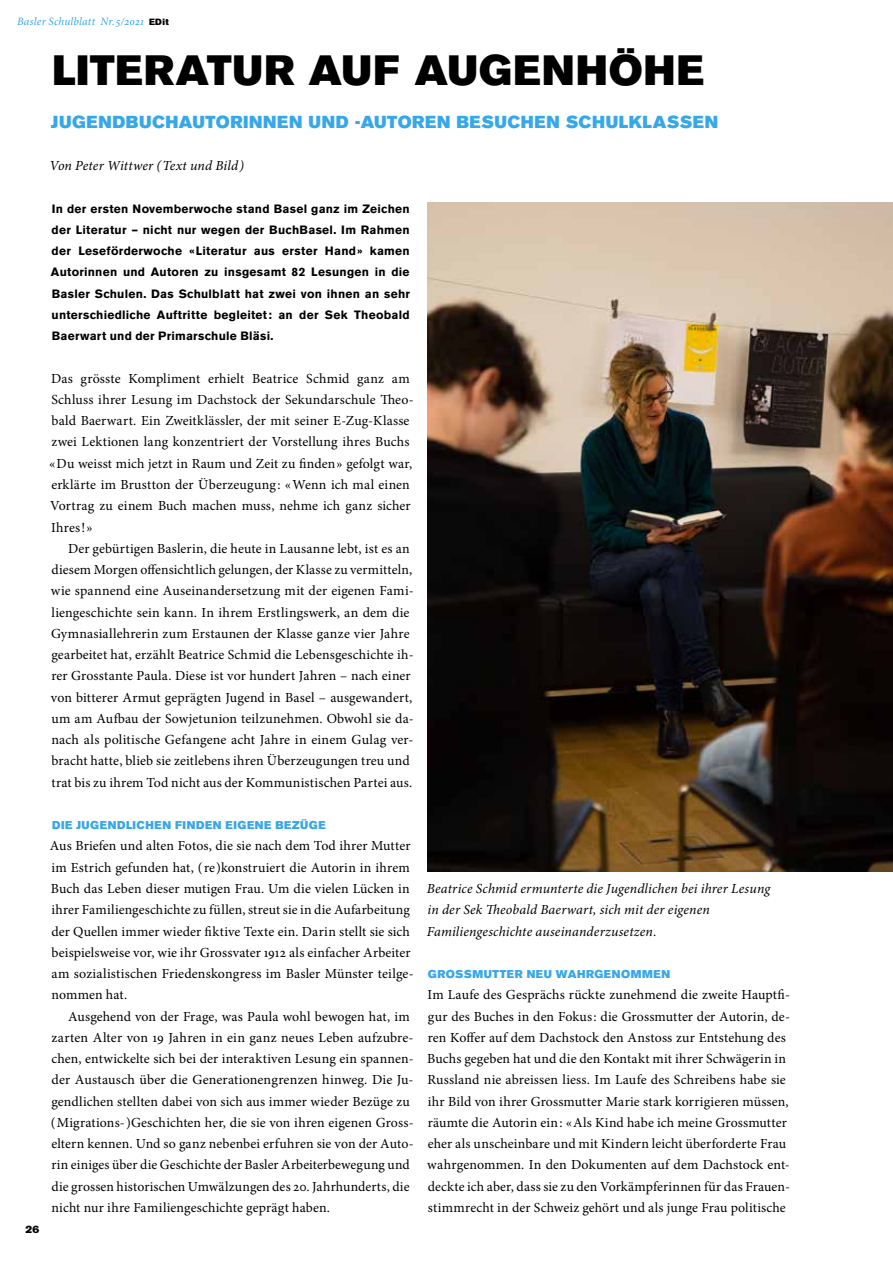
<style>
.page{position:relative;width:893px;height:1263px;background:#fff}
.page>*{position:absolute;margin:0;border:0;box-sizing:border-box;transform-origin:0 0}
.t1{font:42px "Akzidenz Grotesk BE Super";letter-spacing:.025em;color:#000}
.t2{font:17.25px "Akzidenz Grotesk BE Super";letter-spacing:.03em;color:#36a7e9}
.t3{font:13.8px/21.3px "Minion Pro";letter-spacing:.01em;color:#000}
.t4{font:italic 13.8px/21.3px "Minion Pro";letter-spacing:.01em;color:#000}
.t5{font:700 12px/21.3px "Akzidenz Grotesk BE";letter-spacing:.025em;color:#000;text-align:justify}
.t6{font:11.25px "Akzidenz Grotesk BE Super";letter-spacing:.055em;color:#36a7e9}
.t7{font:italic 11.25px "Minion Pro";letter-spacing:.015em;color:#36a7e9}
.t8{font:10.5px "Akzidenz Grotesk BE Super";color:#000}
.s1{font-family:"Akzidenz Grotesk BE Super";font-style:normal;font-size:9px;color:#000}
</style>
<div class="page">
<img style="left:427px;top:203px;width:466px;height:669px">
<p class="t7" style="left:17px;top:14px;width:153px">Basler Schulblatt Nr.5/2021 <span class="s1">EDit</span></p>
<p class="t8" style="left:26px;top:1223px;width:15px">26</p>
<h1 class="t1" style="left:53px;top:46px;width:653px">LITERATUR AUF AUGENHÖHE</h1>
<p class="t2" style="left:51px;top:111px;width:668px">JUGENDBUCHAUTORINNEN UND -AUTOREN BESUCHEN SCHULKLASSEN</p>
<p class="t4" style="left:50px;top:155px;width:196px">Von Peter Wittwer ( Text und Bild )</p>
<p class="t5" style="left:51px;top:198px;width:361px">In der ersten Novemberwoche stand Basel ganz im Zeichen der Literatur – nicht nur wegen der BuchBasel. Im Rahmen der Leseförderwoche « Literatur aus erster Hand » kamen Autorinnen und Autoren zu insgesamt 82 Lesungen in die Basler Schulen. Das Schulblatt hat zwei von ihnen an sehr unterschiedliche Auftritte begleitet : an der Sek Theobald Baerwart und der Primarschule Bläsi.</p>
<p class="t3" style="left:49px;top:368px;width:366px">Das grösste Kompliment erhielt Beatrice Schmid ganz am Schluss ihrer Lesung im Dachstock der Sekundarschule Theo&shy;bald Baerwart. Ein Zweitklässler, der mit seiner E-Zug-Klasse zwei Lektionen lang konzentriert der Vorstellung ihres Buchs « Du weisst mich jetzt in Raum und Zeit zu finden » gefolgt war, erklärte im Brustton der Überzeugung : « Wenn ich mal einen Vortrag zu einem Buch machen muss, nehme ich ganz sicher Ihres ! »</p>
<p class="t3" style="left:51px;top:538px;width:364px;text-indent:17px">Der gebürtigen Baslerin, die heute in Lausanne lebt, ist es an diesem Morgen offensichtlich gelungen, der Klasse zu vermitteln, wie spannend eine Auseinandersetzung mit der eigenen Fami&shy;liengeschichte sein kann. In ihrem Erstlingswerk, an dem die Gymnasiallehrerin zum Erstaunen der Klasse ganze vier Jahre gearbeitet hat, erzählt Beatrice Schmid die Lebensgeschichte ih&shy;rer Grosstante Paula. Diese ist vor hundert Jahren – nach einer von bitterer Armut geprägten Jugend in Basel – ausgewandert, um am Aufbau der Sowjetunion teilzunehmen. Obwohl sie da&shy;nach als politische Gefangene acht Jahre in einem Gulag ver&shy;bracht hatte, blieb sie zeitlebens ihren Überzeugungen treu und trat bis zu ihrem Tod nicht aus der Kommunistischen Partei aus.</p>
<p class="t6" style="left:52px;top:819px;width:275px">DIE JUGENDLICHEN FINDEN EIGENE BEZÜGE</p>
<p class="t3" style="left:50px;top:835px;width:365px">Aus Briefen und alten Fotos, die sie nach dem Tod ihrer Mutter im Estrich gefunden hat, ( re )konstruiert die Autorin in ihrem Buch das Leben dieser mutigen Frau. Um die vielen Lücken in ihrer Familiengeschichte zu füllen, streut sie in die Aufarbeitung der Quellen immer wieder fiktive Texte ein. Darin stellt sie sich beispielsweise vor, wie ihr Grossvater 1912 als einfacher Arbeiter am sozialistischen Friedenskongress im Basler Münster teilge&shy;nommen hat.</p>
<p class="t3" style="left:51px;top:1005px;width:364px;text-indent:17px">Ausgehend von der Frage, was Paula wohl bewogen hat, im zarten Alter von 19 Jahren in ein ganz neues Leben aufzubre&shy;chen, entwickelte sich bei der interaktiven Lesung ein spannen&shy;der Austausch über die Generationengrenzen hinweg. Die Ju&shy;gendlichen stellten dabei von sich aus immer wieder Bezüge zu ( Migrations- )Geschichten her, die sie von ihren eigenen Gross&shy;eltern kennen. Und so ganz nebenbei erfuhren sie von der Auto&shy;rin einiges über die Geschichte der Basler Arbeiterbewegung und die grossen historischen Umwälzungen des 20. Jahrhunderts, die nicht nur ihre Familiengeschichte geprägt haben.</p>
<p class="t4" style="left:427px;top:878px;width:345px">Beatrice Schmid ermunterte die Jugendlichen bei ihrer Lesung in der Sek Theobald Baerwart, sich mit der eigenen<br>Familiengeschichte auseinanderzusetzen.</p>
<p class="t6" style="left:428px;top:967px;width:244px">GROSSMUTTER NEU WAHRGENOMMEN</p>
<p class="t3" style="left:427px;top:984px;width:364px">Im Laufe des Gesprächs rückte zunehmend die zweite Hauptfi&shy;gur des Buches in den Fokus : die Grossmutter der Autorin, de&shy;ren Koffer auf dem Dachstock den Anstoss zur Entstehung des Buchs gegeben hat und die den Kontakt mit ihrer Schwägerin in Russland nie abreissen liess. Im Laufe des Schreibens habe sie ihr Bild von ihrer Grossmutter Marie stark korrigieren müssen, räumte die Autorin ein : « Als Kind habe ich meine Grossmutter eher als unscheinbare und mit Kindern leicht überforderte Frau wahrgenommen. In den Dokumenten auf dem Dachstock ent&shy;deckte ich aber, dass sie zu den Vorkämpferinnen für das Frauen&shy;stimmrecht in der Schweiz gehört und als junge Frau politische</p>
</div>
